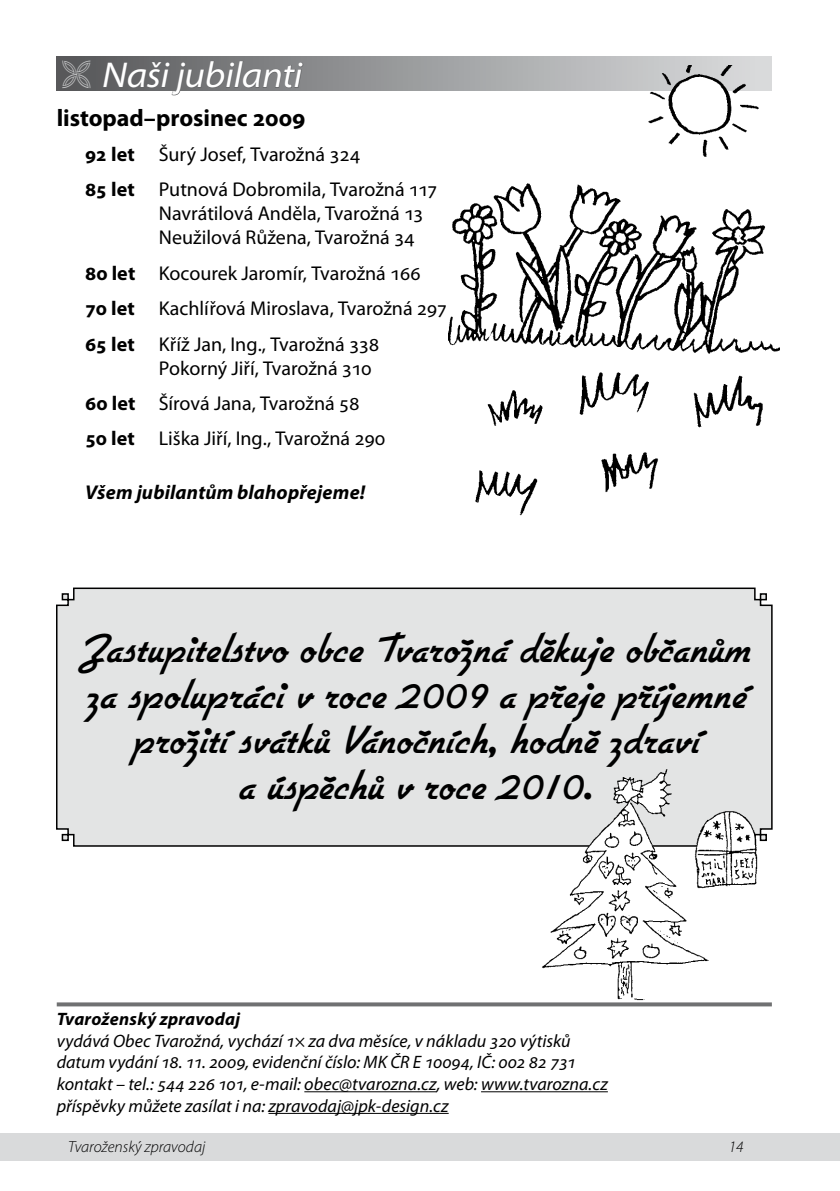
<style>
.page{position:relative;width:840px;height:1191px;background:#fff}
.page>*{position:absolute;margin:0;border:0;box-sizing:border-box;transform-origin:0 0}
.t1{font:38px/45.6px "Gillies CE";letter-spacing:-.01em;color:#000;text-align:center}
.t2{font:italic semi-expanded 36px "Myriad Pro";letter-spacing:-.01em;color:#fff}
.t3{font:700 24px "Myriad Pro";letter-spacing:-.005em;color:#000}
.t4{font:20px/35.4px "Myriad Pro";color:#000}
.t5{font:italic 700 20px "Myriad Pro";letter-spacing:.005em;color:#000}
.t6{font:italic 18px/21.6px "Myriad Pro";color:#000}
.t7{font:italic 700 18px "Myriad Pro";letter-spacing:.01em;color:#000}
.t8{font:italic 300 16px "Myriad Pro";color:#000}
.s1{font-weight:700}
</style>
<div class="page">
<div style="left:0;top:1133px;width:839px;height:28px;background:#d9dadb"></div>
<hr style="left:304px;top:1091px;width:132px;height:1px;background:#000">
<hr style="left:481px;top:1091px;width:126px;height:1px;background:#000">
<hr style="left:268px;top:1113px;width:180px;height:1px;background:#000">
<svg style="left:57px;top:1002px;width:714px;height:4px;background:#7f7f80"></svg>
<div style="left:57px;top:57px;width:714px;height:34px;background:linear-gradient(to right,#57585a,#dddfe0)"></div>
<svg style="left:102px;top:60px;width:201px;height:36px;background:#838385"></svg>
<img style="left:448px;top:65px;width:330px;height:451px">
<div style="left:56px;top:587px;width:717px;height:260px;background:#e3e4e4"></div>
<img style="left:540px;top:765px;width:220px;height:236px">
<svg style="left:62px;top:59px;width:28px;height:29px"></svg>
<h2 class="t2" style="left:102px;top:56px;width:202px">Naši jubilanti</h2>
<p class="t3" style="left:57px;top:102px;width:250px">listopad–prosinec 2009</p>
<p class="t4" style="left:85px;top:136px;width:354px"><span class="s1">92 let</span> Šurý Josef, Tvarožná 324<br><span class="s1">85 let</span> Putnová Dobromila, Tvarožná 117</p>
<p class="t4" style="left:159px;top:201px;width:266px;line-height:24px">Navrátilová Anděla, Tvarožná 13<br>Neužilová Růžena, Tvarožná 34</p>
<p class="t4" style="left:85px;top:255px;width:363px"><span class="s1">80 let</span> Kocourek Jaromír, Tvarožná 166<br><span class="s1">70 let</span> Kachlířová Miroslava, Tvarožná 297<br><span class="s1">65 let</span> Kříž Jan, Ing., Tvarožná 338</p>
<p class="t4" style="left:85px;top:350px;width:302px;text-indent:74px">Pokorný Jiří, Tvarožná 310<br><span class="s1">60 let</span> Šírová Jana, Tvarožná 58<br><span class="s1">50 let</span> Liška Jiří, Ing., Tvarožná 290</p>
<p class="t5" style="left:85px;top:479px;width:281px">Všem jubilantům blahopřejeme!</p>
<h1 class="t1" style="left:79px;top:627px;width:670px">Zastupitelstvo obce Tvarožná děkuje občanům za spolupráci v roce 2009 a přeje příjemné prožití svátků Vánočních, hodně zdraví<br>a úspěchů v roce 2010.</h1>
<p class="t7" style="left:57px;top:1007px;width:185px">Tvaroženský zpravodaj</p>
<p class="t6" style="left:57px;top:1029px;width:552px">vydává Obec Tvarožná, vychází 1× za dva měsíce, v nákladu 320 výtisků datum vydání 18. 11. 2009, evidenční číslo: MK ČR E 10094, IČ: 002 82 731 kontakt – tel.: 544 226 101, e-mail: obec@tvarozna.cz, web: www.tvarozna.cz příspěvky můžete zasílat i na: zpravodaj@jpk-design.cz</p>
<p class="t8" style="left:68px;top:1138px;width:138px">Tvaroženský zpravodaj</p>
<p class="t8" style="left:728px;top:1138px;width:16px">14</p>
</div>
